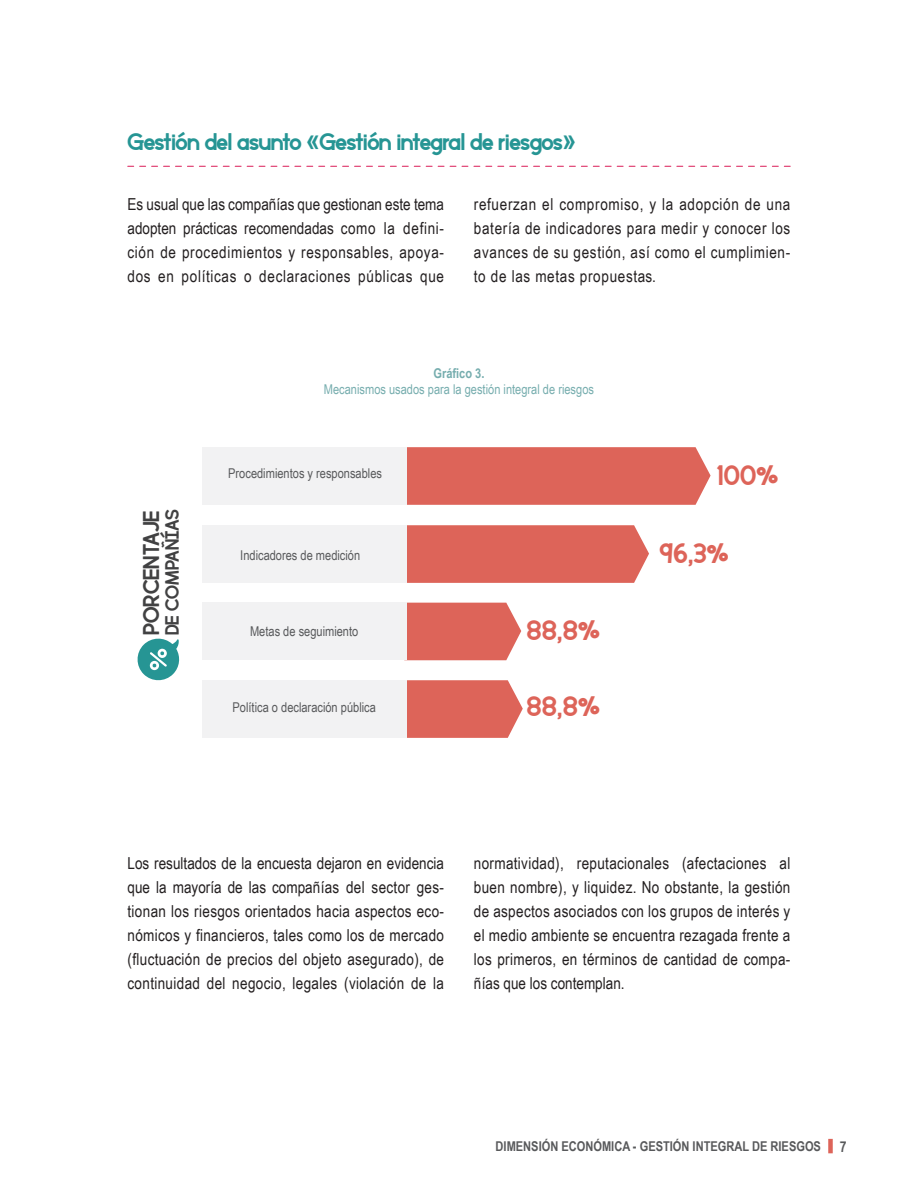
<style>
.page{position:relative;width:918px;height:1188px;background:#fff}
.page>*{position:absolute;margin:0;border:0;box-sizing:border-box;transform-origin:0 0}
.t1{font:35.1px/76.5px "perfectlyamicable";letter-spacing:-.005em;color:#dd6459}
.t2{font:30px "perfectlyamicable";letter-spacing:-.02em;color:#269594}
.t3{font:28.5px "perfectlyamicable";color:#414142}
.t4{font:24px "perfectlyamicable";color:#414142}
.t5{font:16.5px/24px "Arial Narrow";letter-spacing:.02em;color:#231f20;text-align:justify}
.t6{font:700 15px "Arial Narrow";color:#58595b}
.t7{font:13.5px "Arial Narrow";color:#58595b}
.t8{font:13.5px "Arial Narrow";color:#76adae}
.t9{font:700 13.5px "Arial Narrow";color:#58595b}
.t10{font:700 13.5px "Arial Narrow";color:#76adae}
.s1{font-family:"Arial Narrow";font-weight:700}
</style>
<div class="page">
<div style="left:828px;top:1139px;width:5px;height:14px;background:#dd6459"></div>
<svg style="left:128px;top:166px;width:662px;height:1px"></svg>
<div style="left:406px;top:447px;width:305px;height:58px;background:#dd6459"></div>
<svg style="left:406px;top:603px;width:115px;height:57px;background:#df6e64"></svg>
<svg style="left:406px;top:525px;width:243px;height:58px;background:#de6a60"></svg>
<svg style="left:404px;top:680px;width:119px;height:58px;background:#df7066"></svg>
<div style="left:202px;top:447px;width:204px;height:58px;background:#f2f2f3"></div>
<div style="left:202px;top:525px;width:204px;height:58px;background:#f2f2f3"></div>
<div style="left:202px;top:603px;width:204px;height:57px;background:#f2f2f3"></div>
<div style="left:202px;top:680px;width:204px;height:57px;background:#f2f2f3"></div>
<svg style="left:137px;top:638px;width:43px;height:43px"></svg>
<h2 class="t2" style="left:128px;top:125px;width:450px">Gestión del asunto <span class="s1">«</span>Gestión integral de riesgos<span class="s1">»</span></h2>
<p class="t5" style="left:128px;top:191px;width:318px">Es usual que las compañías que gestionan este tema adopten prácticas recomendadas como la defini&shy;ción de procedimientos y responsables, apoya&shy;dos en políticas o declaraciones públicas que</p>
<p class="t5" style="left:474px;top:191px;width:318px">refuerzan el compromiso, y la adopción de una batería de indicadores para medir y conocer los avances de su gestión, así como el cumplimien&shy;to de las metas propuestas.</p>
<h3 class="t3" style="left:135px;top:635px;width:127px;rotate:-90deg">PORCENTAJE</h3>
<h3 class="t4" style="left:159px;top:635px;width:128px;rotate:-90deg">DE COMPAÑÍAS</h3>
<p class="t10" style="left:433px;top:363px;width:53px">Gráfico 3.</p>
<p class="t8" style="left:324px;top:379px;width:272px">Mecanismos usados para la gestión integral de riesgos</p>
<p class="t7" style="left:228px;top:463px;width:155px">Procedimientos y responsables</p>
<p class="t7" style="left:240px;top:546px;width:121px">Indicadores de medición</p>
<p class="t7" style="left:250px;top:621px;width:110px">Metas de seguimiento</p>
<p class="t7" style="left:233px;top:697px;width:145px">Política o declaración pública</p>
<h1 class="t1" style="left:527px;top:590px;width:75px">88,8%<br>88,8%</h1>
<h1 class="t1" style="left:717px;top:436px;width:63px">100%</h1>
<h1 class="t1" style="left:660px;top:514px;width:70px">96,3%</h1>
<p class="t5" style="left:128px;top:850px;width:318px">Los resultados de la encuesta dejaron en evidencia que la mayoría de las compañías del sector ges&shy;tionan los riesgos orientados hacia aspectos eco&shy;nómicos y financieros, tales como los de mercado (fluctuación de precios del objeto asegurado), de continuidad del negocio, legales (violación de la</p>
<p class="t5" style="left:474px;top:850px;width:318px">normatividad), reputacionales (afectaciones al buen nombre), y liquidez. No obstante, la gestión de aspectos asociados con los grupos de interés y el medio ambiente se encuentra rezagada frente a los primeros, en términos de cantidad de compa&shy;ñías que los contemplan.</p>
<p class="t9" style="left:496px;top:1136px;width:327px">DIMENSIÓN ECONÓMICA - GESTIÓN INTEGRAL DE RIESGOS</p>
<p class="t6" style="left:840px;top:1136px;width:8px">7</p>
</div>
